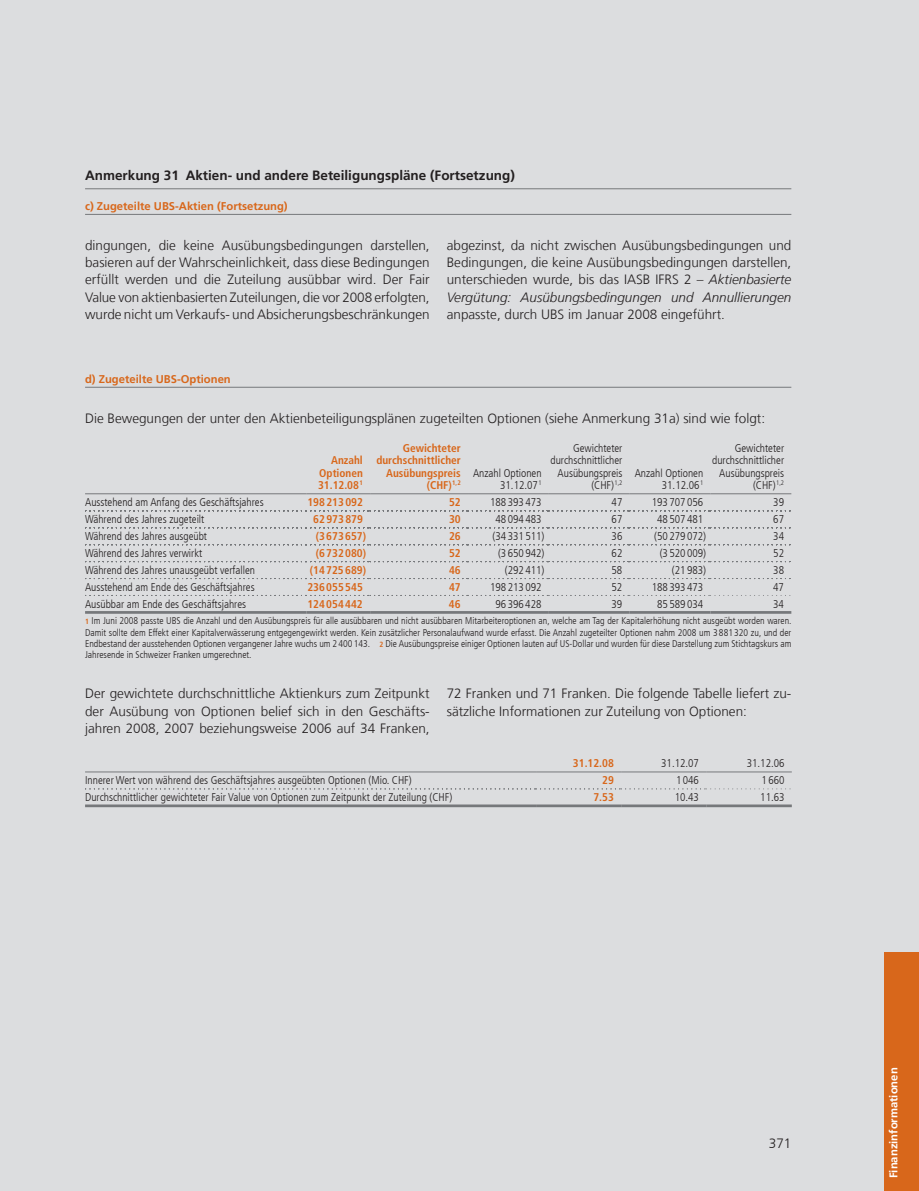
<style>
.page{position:relative;width:919px;height:1191px;background:#fff}
.page>*{position:absolute;margin:0;border:0;box-sizing:border-box;transform-origin:0 0}
.t1{font:300 13.5px/17.2px "Frutiger LT Com";color:#231f20;text-align:justify}
.t2{font:700 13.5px "Frutiger LT Com";color:#231f20}
.t3{font:300 condensed 11.25px/12.3px "Frutiger LT Com";color:#231f20;text-align:right}
.t4{font:700 condensed 11.25px/12.3px "Frutiger LT Com";color:#d8671b;text-align:justify}
.t5{font:700 11.25px "Frutiger LT Com";color:#d8671b}
.t6{font:700 11.25px "Frutiger LT Com";color:#fff}
.t7{font:300 condensed 9.75px/11.2px "Frutiger LT Com";color:#231f20;text-align:justify}
.s1{font-style:italic}
.s2{font-weight:700;font-size:7.5px;color:#d8671b}
</style>
<div class="page">
<div style="left:0;top:0;width:918px;height:1191px;background:#dcdddf"></div>
<div style="left:884px;top:952px;width:34px;height:239px;background:#d8671b"></div>
<hr style="left:85px;top:188px;width:706px;height:1px;background:#76787b">
<hr style="left:85px;top:214px;width:706px;height:1px;background:#76787b">
<hr style="left:85px;top:387px;width:706px;height:1px;background:#76787b">
<hr style="left:85px;top:493px;width:221px;height:1px;background:#76787b">
<hr style="left:306px;top:493px;width:64px;height:1px;background:#76787b">
<hr style="left:370px;top:493px;width:98px;height:1px;background:#76787b">
<hr style="left:468px;top:493px;width:81px;height:1px;background:#76787b">
<hr style="left:549px;top:493px;width:80px;height:1px;background:#76787b">
<hr style="left:629px;top:493px;width:81px;height:1px;background:#76787b">
<hr style="left:710px;top:493px;width:81px;height:1px;background:#76787b">
<svg style="left:85px;top:510px;width:705px;height:1px"></svg>
<svg style="left:85px;top:527px;width:705px;height:1px"></svg>
<svg style="left:85px;top:544px;width:705px;height:1px"></svg>
<svg style="left:85px;top:561px;width:705px;height:1px"></svg>
<svg style="left:85px;top:578px;width:705px;height:1px"></svg>
<svg style="left:85px;top:595px;width:705px;height:1px"></svg>
<hr style="left:85px;top:611px;width:221px;height:3px;background:#76787b">
<hr style="left:306px;top:611px;width:64px;height:3px;background:#76787b">
<hr style="left:370px;top:611px;width:98px;height:3px;background:#76787b">
<hr style="left:468px;top:611px;width:81px;height:3px;background:#76787b">
<hr style="left:549px;top:611px;width:80px;height:3px;background:#76787b">
<hr style="left:629px;top:611px;width:81px;height:3px;background:#76787b">
<hr style="left:710px;top:611px;width:81px;height:3px;background:#76787b">
<hr style="left:85px;top:771px;width:451px;height:1px;background:#76787b">
<hr style="left:536px;top:771px;width:85px;height:1px;background:#76787b">
<hr style="left:621px;top:771px;width:85px;height:1px;background:#76787b">
<hr style="left:706px;top:771px;width:85px;height:1px;background:#76787b">
<svg style="left:85px;top:788px;width:706px;height:1px"></svg>
<hr style="left:85px;top:804px;width:451px;height:3px;background:#76787b">
<hr style="left:536px;top:804px;width:85px;height:3px;background:#76787b">
<hr style="left:621px;top:804px;width:85px;height:3px;background:#76787b">
<hr style="left:706px;top:804px;width:85px;height:3px;background:#76787b">
<p class="t2" style="left:85px;top:168px;width:431px">Anmerkung 31 Aktien- und andere Beteiligungspläne (Fortsetzung)</p>
<p class="t5" style="left:85px;top:199px;width:204px">c) Zugeteilte UBS-Aktien (Fortsetzung)</p>
<p class="t1" style="left:85px;top:237px;width:346px">dingungen, die keine Ausübungsbedingungen darstellen, basieren auf der Wahrscheinlichkeit, dass diese Bedingungen erfüllt werden und die Zuteilung ausübbar wird. Der Fair Value von aktienbasierten Zuteilungen, die vor 2008 erfolgten, wurde nicht um Verkaufs- und Absicherungsbeschränkungen</p>
<p class="t1" style="left:446px;top:237px;width:346px">abgezinst, da nicht zwischen Ausübungsbedingungen und Bedingungen, die keine Ausübungsbedingungen darstellen, unterschieden wurde, bis das IASB IFRS 2 – <span class="s1">Aktienbasierte Vergütung: Ausübungsbedingungen und Annullierungen</span></p>
<p class="t1" style="left:446px;top:306px;width:280px">anpasste, durch UBS im Januar 2008 eingeführt.</p>
<p class="t5" style="left:85px;top:372px;width:147px">d) Zugeteilte UBS-Optionen</p>
<p class="t1" style="left:85px;top:409px;width:681px">Die Bewegungen der unter den Aktienbeteiligungsplänen zugeteilten Optionen (siehe Anmerkung 31a) sind wie folgt:</p>
<p class="t4" style="left:318px;top:454px;width:46px;text-indent:13px">Anzahl Optionen 31.12.08<sup>1</sup></p>
<p class="t4" style="left:376px;top:442px;width:86px;text-align:right">Gewichteter durchschnittlicher<br>Ausübungspreis (CHF)<sup>1,2</sup></p>
<p class="t3" style="left:550px;top:442px;width:73px">Gewichteter durchschnittlicher<br>Ausübungspreis (CHF)<sup>1,2</sup></p>
<p class="t3" style="left:712px;top:442px;width:73px">Gewichteter durchschnittlicher<br>Ausübungspreis (CHF)<sup>1,2</sup></p>
<p class="t3" style="left:473px;top:467px;width:70px">Anzahl Optionen<br>31.12.07<sup>1</sup></p>
<p class="t3" style="left:634px;top:467px;width:70px">Anzahl Optionen<br>31.12.06<sup>1</sup></p>
<p class="t3" style="left:85px;top:496px;width:180px">Ausstehend am Anfang des Geschäftsjahres</p>
<p class="t4" style="left:307px;top:496px;width:57px">198213092</p>
<p class="t4" style="left:449px;top:496px;width:13px">52</p>
<p class="t3" style="left:490px;top:496px;width:53px">188 393 473</p>
<p class="t3" style="left:611px;top:496px;width:12px">47</p>
<p class="t3" style="left:651px;top:496px;width:53px">193 707 056</p>
<p class="t3" style="left:773px;top:496px;width:12px">39</p>
<p class="t3" style="left:85px;top:513px;width:121px">Während des Jahres zugeteilt</p>
<p class="t4" style="left:313px;top:513px;width:51px">62973879</p>
<p class="t4" style="left:449px;top:513px;width:13px">30</p>
<p class="t3" style="left:495px;top:513px;width:48px">48 094 483</p>
<p class="t3" style="left:611px;top:513px;width:12px">67</p>
<p class="t3" style="left:657px;top:513px;width:48px">48 507 481</p>
<p class="t3" style="left:773px;top:513px;width:12px">67</p>
<p class="t3" style="left:85px;top:530px;width:123px">Während des Jahres ausgeübt</p>
<p class="t4" style="left:316px;top:530px;width:52px">(3673657)</p>
<p class="t4" style="left:449px;top:530px;width:13px">26</p>
<p class="t3" style="left:492px;top:530px;width:53px">(34 331 511)</p>
<p class="t3" style="left:611px;top:530px;width:12px">36</p>
<p class="t3" style="left:654px;top:530px;width:53px">(50 279 072)</p>
<p class="t3" style="left:773px;top:530px;width:12px">34</p>
<p class="t3" style="left:85px;top:547px;width:119px">Während des Jahres verwirkt</p>
<p class="t4" style="left:316px;top:547px;width:52px">(6732080)</p>
<p class="t4" style="left:449px;top:547px;width:13px">52</p>
<p class="t3" style="left:498px;top:547px;width:48px">(3 650 942)</p>
<p class="t3" style="left:611px;top:547px;width:12px">62</p>
<p class="t3" style="left:659px;top:547px;width:48px">(3 520 009)</p>
<p class="t3" style="left:773px;top:547px;width:12px">52</p>
<p class="t3" style="left:85px;top:564px;width:171px">Während des Jahres unausgeübt verfallen</p>
<p class="t4" style="left:310px;top:564px;width:58px">(14725689)</p>
<p class="t4" style="left:449px;top:564px;width:13px">46</p>
<p class="t3" style="left:504px;top:564px;width:41px">(292 411)</p>
<p class="t3" style="left:611px;top:564px;width:12px">58</p>
<p class="t3" style="left:671px;top:564px;width:36px">(21 983)</p>
<p class="t3" style="left:773px;top:564px;width:12px">38</p>
<p class="t3" style="left:85px;top:581px;width:171px">Ausstehend am Ende des Geschäftsjahres</p>
<p class="t4" style="left:307px;top:581px;width:57px">236055545</p>
<p class="t4" style="left:449px;top:581px;width:13px">47</p>
<p class="t3" style="left:490px;top:581px;width:53px">198 213 092</p>
<p class="t3" style="left:611px;top:581px;width:12px">52</p>
<p class="t3" style="left:651px;top:581px;width:53px">188 393 473</p>
<p class="t3" style="left:773px;top:581px;width:12px">47</p>
<p class="t3" style="left:85px;top:598px;width:163px">Ausübbar am Ende des Geschäftsjahres</p>
<p class="t4" style="left:307px;top:597px;width:57px">124054442</p>
<p class="t4" style="left:449px;top:597px;width:13px">46</p>
<p class="t3" style="left:495px;top:598px;width:48px">96 396 428</p>
<p class="t3" style="left:611px;top:598px;width:12px">39</p>
<p class="t3" style="left:657px;top:598px;width:48px">85 589 034</p>
<p class="t3" style="left:773px;top:598px;width:12px">34</p>
<p class="t7" style="left:85px;top:615px;width:708px"><span class="s2">1</span> Im Juni 2008 passte UBS die Anzahl und den Ausübungspreis für alle ausübbaren und nicht ausübbaren Mitarbeiteroptionen an, welche am Tag der Kapitalerhöhung nicht ausgeübt worden waren.<br>Damit sollte dem Effekt einer Kapitalverwässerung entgegengewirkt werden. Kein zusätzlicher Personalaufwand wurde erfasst. Die Anzahl zugeteilter Optionen nahm 2008 um 3881 320 zu, und der Endbestand der ausstehenden Optionen vergangener Jahre wuchs um 2 400 143. <span class="s2">2</span> Die Ausübungspreise einiger Optionen lauten auf US-Dollar und wurden für diese Darstellung zum Stichtagskurs am Jahresende in Schweizer Franken umgerechnet.</p>
<p class="t1" style="left:85px;top:685px;width:346px">Der gewichtete durchschnittliche Aktienkurs zum Zeitpunkt der Ausübung von Optionen belief sich in den Geschäfts&shy;jahren 2008, 2007 beziehungsweise 2006 auf 34 Franken,</p>
<p class="t1" style="left:447px;top:685px;width:346px">72 Franken und 71 Franken. Die folgende Tabelle liefert zu&shy;sätzliche Informationen zur Zuteilung von -Optionen:</p>
<p class="t4" style="left:573px;top:757px;width:42px">31.12.08</p>
<p class="t3" style="left:661px;top:757px;width:39px">31.12.07</p>
<p class="t3" style="left:746px;top:757px;width:39px">31.12.06</p>
<p class="t3" style="left:85px;top:774px;width:328px">Innerer Wert von während des Geschäftsjahres ausgeübten Optionen (Mio. CHF)</p>
<p class="t4" style="left:602px;top:774px;width:13px">29</p>
<p class="t3" style="left:676px;top:774px;width:25px">1 046</p>
<p class="t3" style="left:761px;top:774px;width:25px">1 660</p>
<p class="t3" style="left:85px;top:791px;width:368px">Durchschnittlicher gewichteter Fair Value von Optionen zum Zeitpunkt der Zuteilung (CHF)</p>
<p class="t4" style="left:593px;top:791px;width:22px">7.53</p>
<p class="t3" style="left:674px;top:791px;width:26px">10.43</p>
<p class="t3" style="left:760px;top:791px;width:26px">11.63</p>
<p class="t1" style="left:768px;top:1134px;width:24px">371</p>
<p class="t6" style="left:887px;top:1178px;width:112px;rotate:-90deg">Finanzinformationen</p>
</div>
